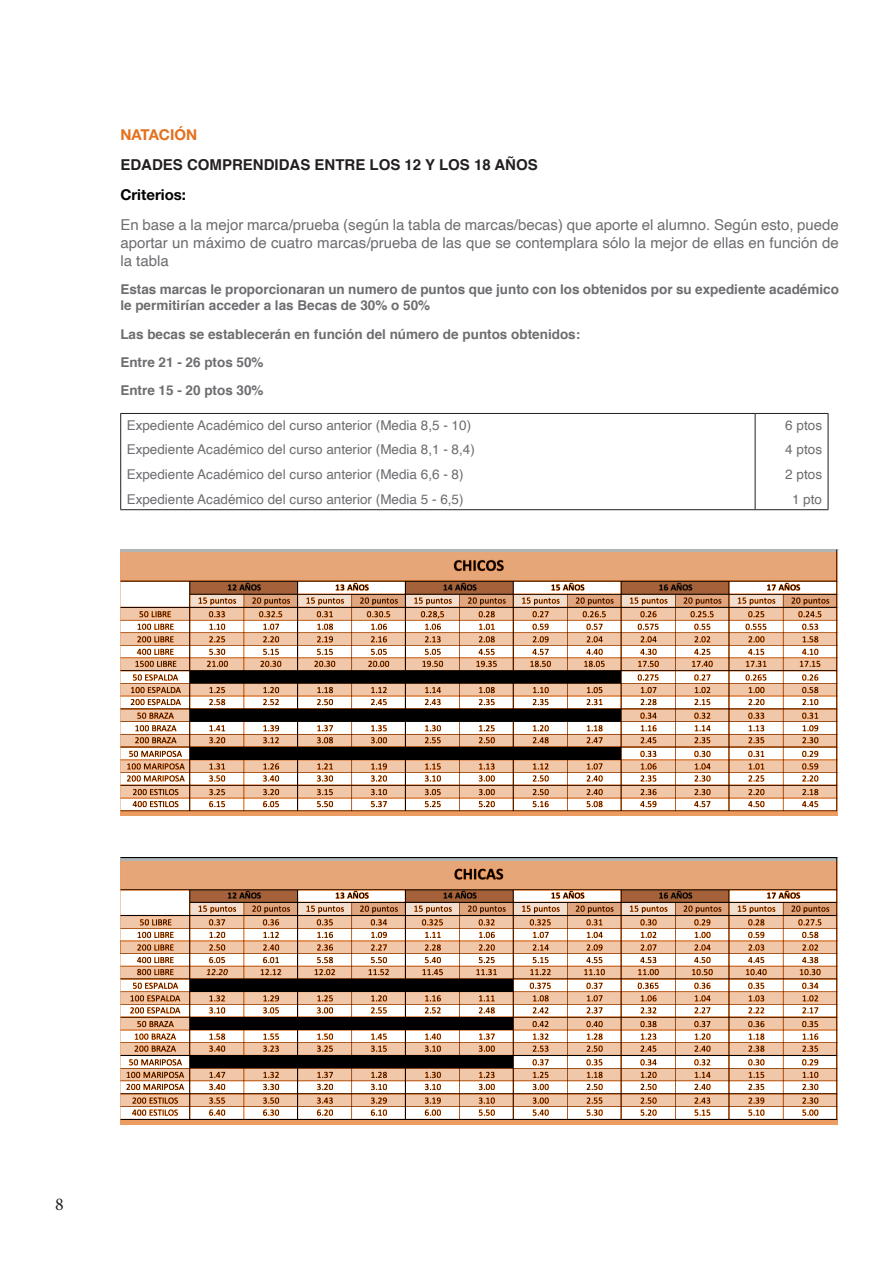
<style>
.page{position:relative;width:893px;height:1263px;background:#fff}
.page>*{position:absolute;margin:0;border:0;box-sizing:border-box;transform-origin:0 0}
.t1{font:18px "Minion Pro";color:#231f20}
.t2{font:15px/18px "Helvetica";color:#6c6d70;text-align:justify}
.t3{font:700 15px "Helvetica";color:#231f20}
.t4{font:700 15px "Helvetica Neue LT Std";color:#000001}
.t5{font:700 15px "Helvetica Neue LT Std";color:#e4701e}
.t6{font:700 13.5px/28.2px "Helvetica";color:#6c6d70}
.t7{font:13.5px/24.8px "Helvetica";color:#6c6d70}
</style>
<div class="page">
<hr style="left:120px;top:413px;width:635px;height:1px;background:#231f20">
<hr style="left:120px;top:414px;width:1px;height:95px;background:#231f20">
<hr style="left:755px;top:413px;width:73px;height:1px;background:#231f20">
<hr style="left:755px;top:414px;width:1px;height:95px;background:#231f20">
<hr style="left:828px;top:414px;width:1px;height:95px;background:#231f20">
<hr style="left:120px;top:509px;width:635px;height:1px;background:#231f20">
<hr style="left:755px;top:509px;width:73px;height:1px;background:#231f20">
<svg style="left:120px;top:861px;width:717px;height:264px"></svg>
<svg style="left:120px;top:552px;width:717px;height:263px"></svg>
<p class="t5" style="left:120px;top:125px;width:78px">NATACIÓN</p>
<p class="t3" style="left:120px;top:153px;width:419px">EDADES COMPRENDIDAS ENTRE LOS 12 Y LOS 18 AÑOS</p>
<p class="t4" style="left:120px;top:185px;width:67px">Criterios:</p>
<p class="t2" style="left:120px;top:216px;width:720px">En base a la mejor marca/prueba (según la tabla de marcas/becas) que aporte el alumno. Según esto, puede aportar un máximo de cuatro marcas/prueba de las que se contemplara sólo la mejor de ellas en función de la tabla</p>
<p class="t6" style="left:120px;top:282px;width:720px;line-height:16.2px">Estas marcas le proporcionaran un numero de puntos que junto con los obtenidos por su expediente académico le permitirían acceder a las Becas de 30% o 50%</p>
<p class="t6" style="left:120px;top:320px;width:461px">Las becas se establecerán en función del número de puntos obtenidos:<br>Entre 21 - 26 ptos 50%<br>Entre 15 - 20 ptos 30%</p>
<p class="t7" style="left:127px;top:413px;width:350px">Expediente Académico del curso anterior (Media 8,5 - 10)<br>Expediente Académico del curso anterior (Media 8,1 - 8,4)<br>Expediente Académico del curso anterior (Media 6,6 - 8)<br>Expediente Académico del curso anterior (Media 5 - 6,5)</p>
<p class="t7" style="left:785px;top:413px;width:38px;text-align:center">6 ptos<br>4 ptos<br>2 ptos<br>1 pto</p>
<h1 class="t1" style="left:55px;top:1192px;width:10px">8</h1>
</div>
